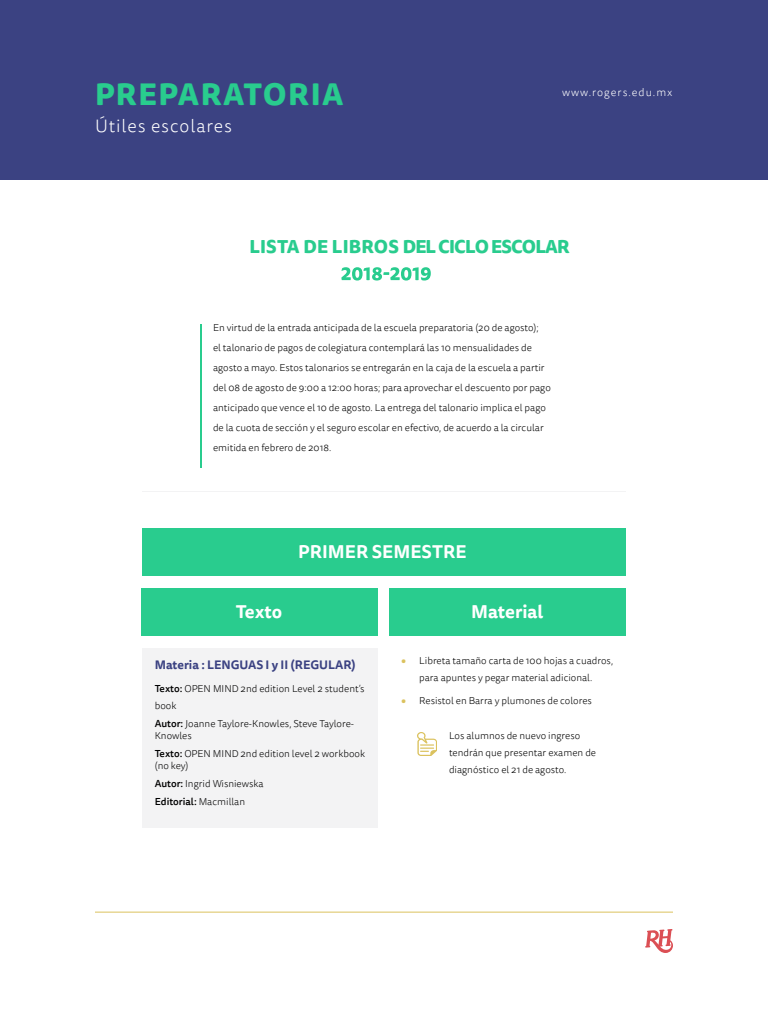
<style>
.page{position:relative;width:768px;height:1024px;background:#fff}
.page>*{position:absolute;margin:0;border:0;box-sizing:border-box;transform-origin:0 0}
.t1{font:800 30px "Tisa Sans Pro";letter-spacing:.05em;color:#29cc8e}
.t2{font:800 18px "Tisa Sans Pro";letter-spacing:-.05em;color:#29cc8e}
.t3{font:700 18px "Tisa Sans Pro";color:#fff}
.t4{font:300 18px "Tisa Sans Pro";letter-spacing:.05em;color:#fff}
.t5{font:700 12px "Tisa Sans Pro";color:#3b4282}
.t6{font:300 11px "Tisa Sans Pro";letter-spacing:.09em;color:#fff}
.t7{font:300 10px/20px "Tisa Sans Pro";color:#000}
.s1{font-weight:500}
.s2{font-weight:700;font-size:11px;color:#dbc25e}
</style>
<div class="page">
<div style="left:0;top:0;width:768px;height:180px;background:#3b4282"></div>
<hr style="left:95px;top:912px;width:578px;height:1px;background:#dbc25e">
<svg style="left:645px;top:929px;width:28px;height:24px"></svg>
<svg style="left:341px;top:267px;width:90px;height:14px"></svg>
<div style="left:142px;top:528px;width:484px;height:48px;background:#29cc8e"></div>
<div style="left:142px;top:588px;width:236px;height:48px;background:#29cc8e"></div>
<div style="left:390px;top:588px;width:236px;height:48px;background:#29cc8e"></div>
<div style="left:143px;top:648px;width:235px;height:180px;background:#f3f3f4"></div>
<hr style="left:200px;top:324px;width:2px;height:144px;background:#29cc8e">
<svg style="left:417px;top:732px;width:20px;height:24px"></svg>
<h1 class="t1" style="left:95px;top:72px;width:250px">PREPARATORIA</h1>
<p class="t6" style="left:562px;top:85px;width:112px">www.rogers.edu.mx</p>
<h2 class="t4" style="left:95px;top:114px;width:139px">Útiles escolares</h2>
<h2 class="t2" style="left:249px;top:233px;width:322px">LISTA DE LIBROS DEL CICLO ESCOLAR</h2>
<p class="t7" style="left:213px;top:318px;width:339px">En virtud de la entrada anticipada de la escuela preparatoria (20 de agosto);<br>el talonario de pagos de colegiatura contemplará las 10 mensualidades de agosto a mayo. Estos talonarios se entregarán en la caja de la escuela a partir del 08 de agosto de 9:00 a 12:00 horas; para aprovechar el descuento por pago anticipado que vence el 10 de agosto. La entrega del talonario implica el pago de la cuota de sección y el seguro escolar en efectivo, de acuerdo a la circular emitida en febrero de 2018.</p>
<h2 class="t3" style="left:298px;top:539px;width:170px">PRIMER SEMESTRE</h2>
<h2 class="t3" style="left:236px;top:599px;width:48px">Texto</h2>
<h2 class="t3" style="left:471px;top:599px;width:74px">Material</h2>
<p class="t5" style="left:155px;top:656px;width:202px">Materia : LENGUAS I y II (REGULAR)</p>
<p class="t7" style="left:155px;top:680px;width:211px;line-height:17px"><span class="s1">Texto:</span> OPEN MIND 2nd edition Level 2 student’s book</p>
<p class="t7" style="left:155px;top:718px;width:201px;line-height:12px"><span class="s1">Autor:</span> Joanne Taylore-Knowles, Steve Taylore-<br>Knowles</p>
<p class="t7" style="left:155px;top:748px;width:212px;line-height:12px"><span class="s1">Texto:</span> OPEN MIND 2nd edition level 2 workbook (no key)</p>
<p class="t7" style="left:155px;top:775px;width:110px;line-height:18px"><span class="s1">Autor:</span> Ingrid Wisniewska<br><span class="s1">Editorial:</span> Macmillan</p>
<p class="t7" style="left:401px;top:653px;width:213px;line-height:17px;text-align:center"><span class="s2">•</span> Libreta tamaño carta de 100 hojas a cuadros, para apuntes y pegar material adicional.</p>
<p class="t7" style="left:401px;top:691px;width:192px"><span class="s2">•</span> Resistol en Barra y plumones de colores</p>
<p class="t7" style="left:449px;top:728px;width:149px;line-height:17px">Los alumnos de nuevo ingreso tendrán que presentar examen de diagnóstico el 21 de agosto.</p>
</div>
